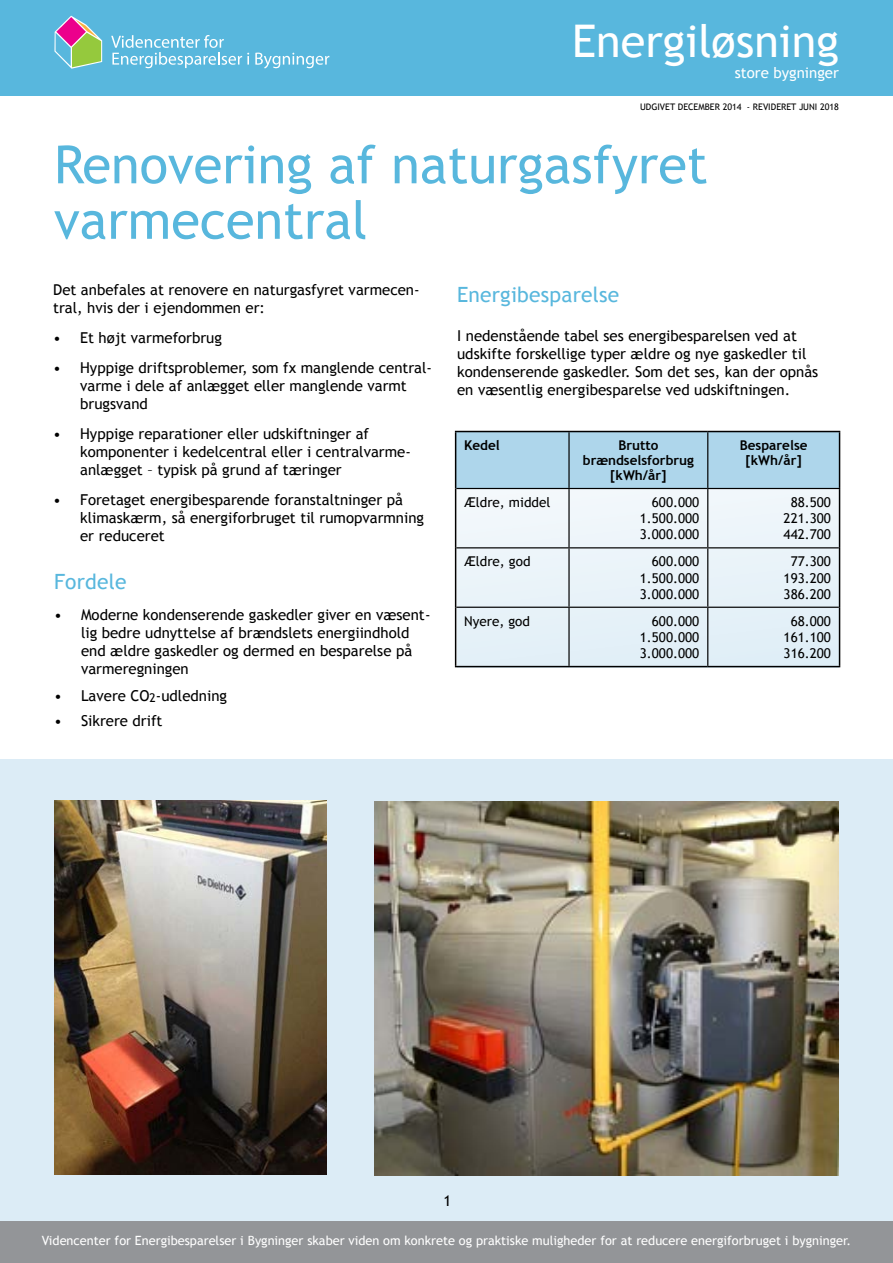
<style>
.page{position:relative;width:893px;height:1263px;background:#fff}
.page>*{position:absolute;margin:0;border:0;box-sizing:border-box;transform-origin:0 0}
.t1{font:52.5px/55.5px "Trebuchet MS";color:#58b7dd}
.t2{font:45px "Trebuchet MS";color:#fff}
.t3{font:21px "Trebuchet MS";letter-spacing:.01em;color:#58b7dd}
.t4{font:15px/18px "Trebuchet MS";color:#000}
.t5{font:15px "Trebuchet MS";color:#fff}
.t6{font:13.5px/16.2px "Trebuchet MS";color:#000;text-align:justify}
.t7{font:700 13.5px/15px "Trebuchet MS";color:#000;text-align:center}
.t8{font:12.75px "Trebuchet MS";color:#fff}
.t9{font:9px "Trebuchet MS";color:#000}
</style>
<div class="page">
<div style="left:0;top:1221px;width:893px;height:42px;background:#939598"></div>
<div style="left:0;top:759px;width:893px;height:462px;background:#dcecf6"></div>
<div style="left:0;top:0;width:893px;height:95px;background:#58b7dd"></div>
<svg style="left:54px;top:16px;width:48px;height:53px"></svg>
<svg style="left:111px;top:35px;width:138px;height:33px"></svg>
<svg style="left:255px;top:53px;width:74px;height:15px"></svg>
<div style="left:457px;top:464px;width:381px;height:204px;background:#e9f3f9"></div>
<div style="left:456px;top:432px;width:383px;height:56px;background:#aed6eb"></div>
<hr style="left:568px;top:432px;width:2px;height:56px;background:#000">
<hr style="left:707px;top:432px;width:1px;height:56px;background:#000">
<hr style="left:456px;top:488px;width:113px;height:1px;background:#000">
<hr style="left:569px;top:488px;width:139px;height:1px;background:#000">
<hr style="left:708px;top:488px;width:132px;height:1px;background:#000">
<hr style="left:568px;top:489px;width:2px;height:58px;background:#000">
<hr style="left:707px;top:489px;width:1px;height:58px;background:#000">
<hr style="left:456px;top:547px;width:113px;height:1px;background:#000">
<hr style="left:569px;top:547px;width:139px;height:1px;background:#000">
<hr style="left:568px;top:548px;width:2px;height:59px;background:#000">
<hr style="left:708px;top:547px;width:131px;height:1px;background:#000">
<hr style="left:707px;top:548px;width:1px;height:59px;background:#000">
<hr style="left:456px;top:607px;width:113px;height:1px;background:#000">
<hr style="left:569px;top:607px;width:139px;height:1px;background:#000">
<hr style="left:568px;top:608px;width:2px;height:58px;background:#000">
<hr style="left:708px;top:607px;width:131px;height:1px;background:#000">
<hr style="left:707px;top:608px;width:1px;height:58px;background:#000">
<hr style="left:455px;top:431px;width:114px;height:1px;background:#000">
<hr style="left:455px;top:432px;width:1px;height:56px;background:#000">
<hr style="left:569px;top:431px;width:139px;height:1px;background:#000">
<hr style="left:708px;top:431px;width:132px;height:1px;background:#000">
<hr style="left:455px;top:488px;width:1px;height:60px;background:#000">
<hr style="left:839px;top:489px;width:1px;height:59px;background:#000">
<hr style="left:455px;top:548px;width:1px;height:59px;background:#000">
<hr style="left:839px;top:548px;width:1px;height:59px;background:#000">
<hr style="left:455px;top:607px;width:1px;height:59px;background:#000">
<hr style="left:839px;top:607px;width:1px;height:59px;background:#000">
<hr style="left:455px;top:666px;width:114px;height:1px;background:#000">
<hr style="left:569px;top:666px;width:139px;height:1px;background:#000">
<hr style="left:708px;top:666px;width:132px;height:1px;background:#000">
<hr style="left:839px;top:432px;width:1px;height:56px;background:#000">
<img style="left:54px;top:800px;width:272px;height:374px">
<img style="left:374px;top:802px;width:465px;height:373px">
<h2 class="t2" style="left:572px;top:15px;width:268px">Energiløsning</h2>
<p class="t5" style="left:735px;top:64px;width:106px">store bygninger</p>
<p class="t9" style="left:640px;top:102px;width:200px">UDGIVET DECEMBER 2014 - REVIDERET JUNI 2018</p>
<h1 class="t1" style="left:54px;top:138px;width:655px">Renovering af naturgasfyret varmecentral</h1>
<p class="t4" style="left:53px;top:281px;width:368px">Det anbefales at renovere en naturgasfyret varmecen&shy;tral, hvis der i ejendommen er:</p>
<p class="t4" style="left:53px;top:329px;width:170px">• Et højt varmeforbrug</p>
<p class="t4" style="left:80px;top:359px;width:353px;text-indent:-27px">• Hyppige driftsproblemer, som fx manglende central&shy;varme i dele af anlægget eller manglende varmt brugsvand</p>
<p class="t4" style="left:80px;top:425px;width:332px;text-indent:-27px">• Hyppige reparationer eller udskiftninger af komponenter i kedelcentral eller i centralvarme&shy;anlægget – typisk på grund af tæringer</p>
<p class="t4" style="left:80px;top:491px;width:345px;text-indent:-27px">• Foretaget energibesparende foranstaltninger på klimaskærm, så energiforbruget til rumopvarmning er reduceret</p>
<h3 class="t3" style="left:54px;top:569px;width:74px">Fordele</h3>
<p class="t4" style="left:81px;top:606px;width:351px;text-indent:-27px">• Moderne kondenserende gaskedler giver en væsent&shy;lig bedre udnyttelse af brændslets energiindhold end ældre gaskedler og dermed en besparelse på varmeregningen</p>
<p class="t4" style="left:54px;top:687px;width:175px">• Lavere CO<sub>2</sub>-udledning</p>
<p class="t4" style="left:54px;top:712px;width:110px">• Sikrere drift</p>
<h3 class="t3" style="left:457px;top:282px;width:164px">Energibesparelse</h3>
<p class="t4" style="left:457px;top:327px;width:363px">I nedenstående tabel ses energibesparelsen ved at udskifte forskellige typer ældre og nye gaskedler til kondenserende gaskedler. Som det ses, kan der opnås en væsentlig energibesparelse ved udskiftningen.</p>
<p class="t7" style="left:464px;top:438px;width:37px">Kedel</p>
<p class="t7" style="left:583px;top:438px;width:113px">Brutto brændselsforbrug [kWh/år]</p>
<p class="t7" style="left:740px;top:438px;width:69px">Besparelse [kWh/år]</p>
<p class="t6" style="left:464px;top:494px;width:88px">Ældre, middel</p>
<p class="t6" style="left:640px;top:494px;width:61px;text-indent:12px">600.000<br>1.500.000<br>3.000.000</p>
<p class="t6" style="left:784px;top:494px;width:49px;text-align:center">88.500<br>221.300<br>442.700</p>
<p class="t6" style="left:464px;top:554px;width:68px">Ældre, god</p>
<p class="t6" style="left:640px;top:554px;width:61px;text-indent:12px">600.000<br>1.500.000<br>3.000.000</p>
<p class="t6" style="left:784px;top:554px;width:49px;text-align:center">77.300<br>193.200<br>386.200</p>
<p class="t6" style="left:464px;top:613px;width:67px">Nyere, god</p>
<p class="t6" style="left:640px;top:613px;width:61px;text-indent:12px">600.000<br>1.500.000<br>3.000.000</p>
<p class="t6" style="left:784px;top:613px;width:49px;text-align:center">68.000<br>161.100<br>316.200</p>
<p class="t4" style="left:443px;top:1192px;width:9px">1</p>
<p class="t8" style="left:42px;top:1233px;width:811px">Videncenter for Energibesparelser i Bygninger skaber viden om konkrete og praktiske muligheder for at reducere energiforbruget i bygninger.</p>
</div>
